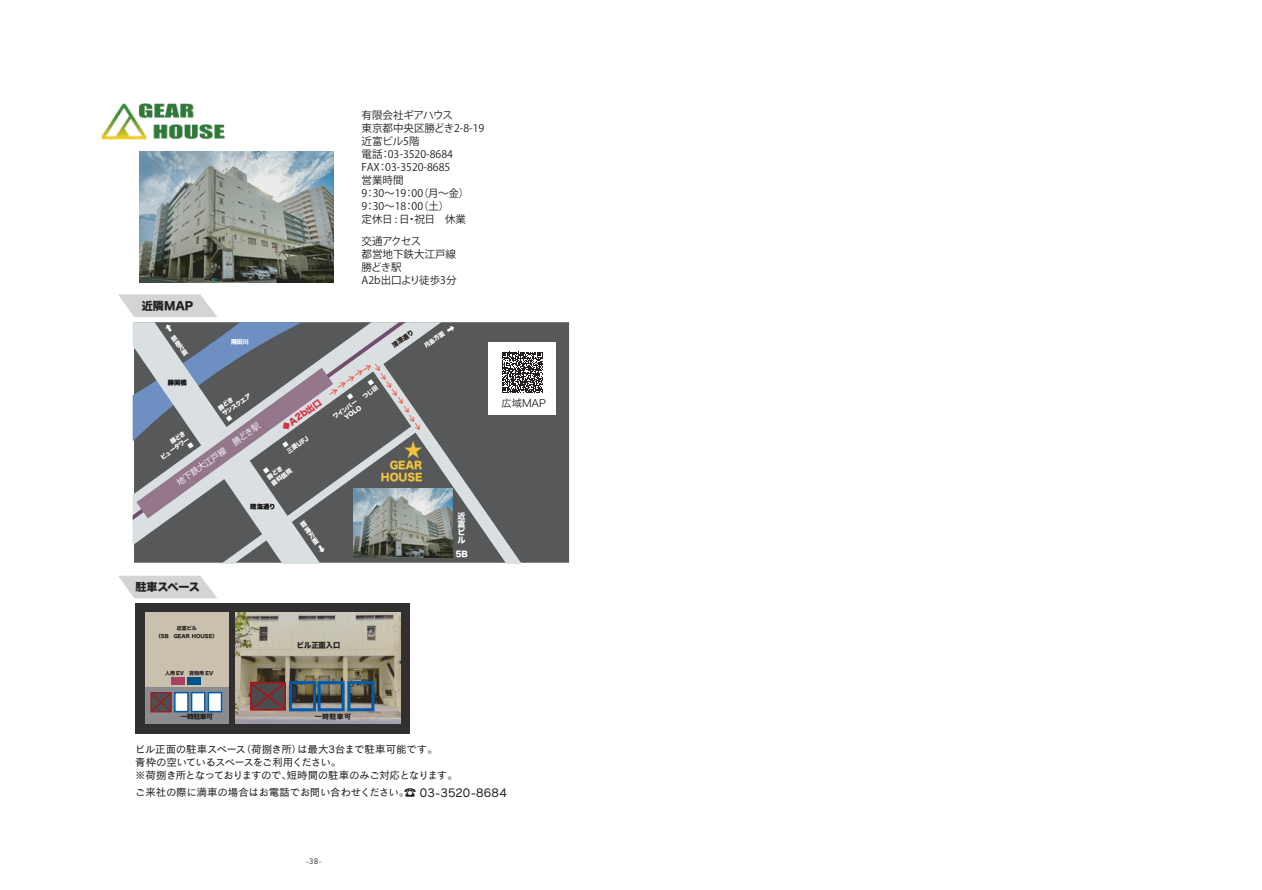
<style>
.page{position:relative;width:1262px;height:890px;background:#fff}
.page>*{position:absolute;margin:0;border:0;box-sizing:border-box;transform-origin:0 0}
.t1{font:19.35px "Koz Go Pr 6 N";color:#f1c43d}
.t2{font:11.1px "Hira Kaku Std W8";color:#231f20}
.t3{font:10.8px "Source Code Variable";color:#ef4229;scale:1.51 1}
.t4{font:10.5px/13px "Koz Go Pr 6 N";color:#231f20}
.t5{font:10.5px/13px "Cezanne Pro N M";letter-spacing:-.04em;color:#231f20}
.t6{font:10.35px/12.3px "Hira Kaku Std W8";color:#f1c43d;text-align:right}
.t7{font:10.2px "Hira Kaku Pro N W3";color:#231f20}
.t8{font:9.6px "Source Code Variable";color:#ef4229;scale:1.53 1}
.t9{font:9.45px "Koz Go Pr 6 N";color:#fff;scale:.89 1}
.t10{font:8.55px "Koz Go Pr 6 N";color:#fff}
.t11{font:8.55px "Hira Kaku Std W8";color:#d42f44}
.t12{font:8.25px "Atten New";color:#231f20}
.t13{font:7.95px/7.9px "Hira Kaku Std W8";color:#fff;text-align:justify}
.t14{font:7.5px "Hira Kaku Std N W8";color:#231f20;scale:.96 1}
.t15{font:6.9px/6.9px "Hira Kaku Std W8";color:#fff;text-align:justify;scale:.87 1}
.t16{font:6.6px "Hira Kaku Std N W8";color:#231f20;scale:1.04 1}
.t17{font:6.45px "Hira Kaku Std W8";color:#070304}
.t18{font:6.45px "Hira Kaku Std W8";color:#221612}
.t19{font:6px/7.2px "Hira Kaku Std W8";color:#fff;text-align:right}
.t20{font:4.95px/7.5px "Hira Kaku Std N W8";color:#231f20;text-align:center}
.t21{font:4.95px "Hira Kaku Std W8";color:#231f20}
.s1{font-size:12px}
</style>
<div class="page">
<div style="left:543px;top:322px;width:26px;height:240px;background:#565859"></div>
<img style="left:101px;top:103px;width:124px;height:37px">
<img style="left:139px;top:151px;width:194px;height:132px">
<div style="left:135px;top:603px;width:275px;height:130px;background:#312f30"></div>
<svg style="left:145px;top:686px;width:84px;height:37px;background:#898c90"></svg>
<div style="left:174px;top:692px;width:15px;height:20px;background:#fff;border:2px solid #015aaa"></div>
<div style="left:191px;top:692px;width:14px;height:20px;background:#fff;border:2px solid #015aaa"></div>
<div style="left:208px;top:692px;width:14px;height:20px;background:#fff;border:2px solid #015aaa"></div>
<svg style="left:150px;top:691px;width:22px;height:21px"></svg>
<div style="left:145px;top:612px;width:84px;height:74px;background:#c9c1ad"></div>
<div style="left:171px;top:677px;width:13px;height:8px;background:#a74264"></div>
<div style="left:187px;top:677px;width:14px;height:8px;background:#015486"></div>
<img style="left:236px;top:613px;width:164px;height:110px">
<svg style="left:249px;top:680px;width:38px;height:31px"></svg>
<div style="left:289px;top:681px;width:27px;height:30px;border:3px solid #015aaa"></div>
<div style="left:347px;top:681px;width:27px;height:30px;border:3px solid #015aaa"></div>
<div style="left:318px;top:681px;width:27px;height:30px;border:3px solid #015aaa"></div>
<svg style="left:118px;top:575px;width:99px;height:23px"></svg>
<div style="left:488px;top:342px;width:67px;height:73px;background:#fff"></div>
<svg style="left:118px;top:294px;width:425px;height:270px;background:#8f9295"></svg>
<p class="t2" style="left:142px;top:300px;width:53px">近隣MAP</p>
<p class="t4" style="left:362px;top:108px;width:124px">有限会社ギアハウス<br>東京都中央区勝どき2-8-19近富ビル5階<br>電話：03-3520-8684<br>FAX：03-3520-8685<br>営業時間<br>9：30～19：00（月～金）<br>9：30～18：00（土）<br>定休日 : 日・祝日　休業</p>
<p class="t4" style="left:362px;top:234px;width:96px">交通アクセス<br>都営地下鉄大江戸線勝どき駅<br>A2b出口より徒歩3分</p>
<p class="t18" style="left:390px;top:343px;width:27px;rotate:-35deg">清澄通り</p>
<p class="t19" style="left:170px;top:337px;width:5px;line-height:6px;text-align:justify;rotate:-35deg">銀座方面</p>
<p class="t19" style="left:231px;top:338px;width:19px">隅田川</p>
<p class="t19" style="left:423px;top:343px;width:25px;rotate:-35deg">月島方面</p>
<p class="t17" style="left:168px;top:379px;width:21px">勝鬨橋</p>
<p class="t10" style="left:175px;top:480px;width:102px;rotate:-36deg">地下鉄大江戸線 勝どき駅</p>
<p class="t19" style="left:217px;top:406px;width:35px;text-align:left;rotate:-35deg">勝どき<br>サンスクエア■</p>
<p class="t11" style="left:280px;top:424px;width:47px;rotate:-35deg">◆A2b出口</p>
<p class="t9" style="left:179px;top:477px;width:115px;rotate:-36deg">地下鉄大江戸線 勝どき駅</p>
<p class="t19" style="left:155px;top:449px;width:36px;rotate:-35deg">勝どき<br>ビュータワー■</p>
<p class="t19" style="left:281px;top:443px;width:27px;text-align:left;rotate:-35deg">■<br>三菱UFJ</p>
<p class="t19" style="left:262px;top:469px;width:25px;text-align:left;rotate:-35deg">■<br>勝どき歯科医院</p>
<p class="t17" style="left:250px;top:503px;width:27px">晴海通り</p>
<p class="t15" style="left:299px;top:523px;width:6px;rotate:-35deg">晴海方面</p>
<p class="t3" style="left:333px;top:380px;width:28px;rotate:-33deg">→→→→</p>
<p class="t8" style="left:382px;top:359px;width:33px;rotate:57deg">→→→→→</p>
<p class="t19" style="left:357px;top:388px;width:19px;rotate:-35deg">■<br>つじ田</p>
<p class="t19" style="left:327px;top:408px;width:30px;rotate:-35deg">■<br>ワインバー<br>YOLO</p>
<h1 class="t1" style="left:404px;top:438px;width:20px">★</h1>
<p class="t6" style="left:381px;top:459px;width:43px">GEAR<br>HOUSE</p>
<p class="t2" style="left:136px;top:581px;width:66px">駐車スペース</p>
<p class="t13" style="left:458px;top:512px;width:9px">近富ビル</p>
<p class="t13" style="left:455px;top:550px;width:14px">5B</p>
<p class="t20" style="left:156px;top:624px;width:63px">近富ビル<br>（5B　GEAR HOUSE）</p>
<p class="t21" style="left:165px;top:670px;width:50px">人用 EV　貨物用 EV</p>
<p class="t14" style="left:297px;top:641px;width:47px">ビル正面入口</p>
<p class="t16" style="left:181px;top:712px;width:33px">一時駐車可</p>
<p class="t16" style="left:315px;top:713px;width:36px">一時駐車可</p>
<p class="t5" style="left:135px;top:741px;width:324px">ビル正面の駐車スペース（荷捌き所）は最大3台まで駐車可能です。<br>青枠の空いているスペースをご利用ください。<br>※荷捌き所となっておりますので、短時間の駐車のみご対応となります。</p>
<p class="t7" style="left:502px;top:394px;width:46px">広域MAP</p>
<p class="t5" style="left:135px;top:785px;width:373px">ご来社の際に満車の場合はお電話でお問い合わせください。<span class="s1">☎ 03-3520-8684</span></p>
<p class="t12" style="left:306px;top:856px;width:18px">-38-</p>
</div>
